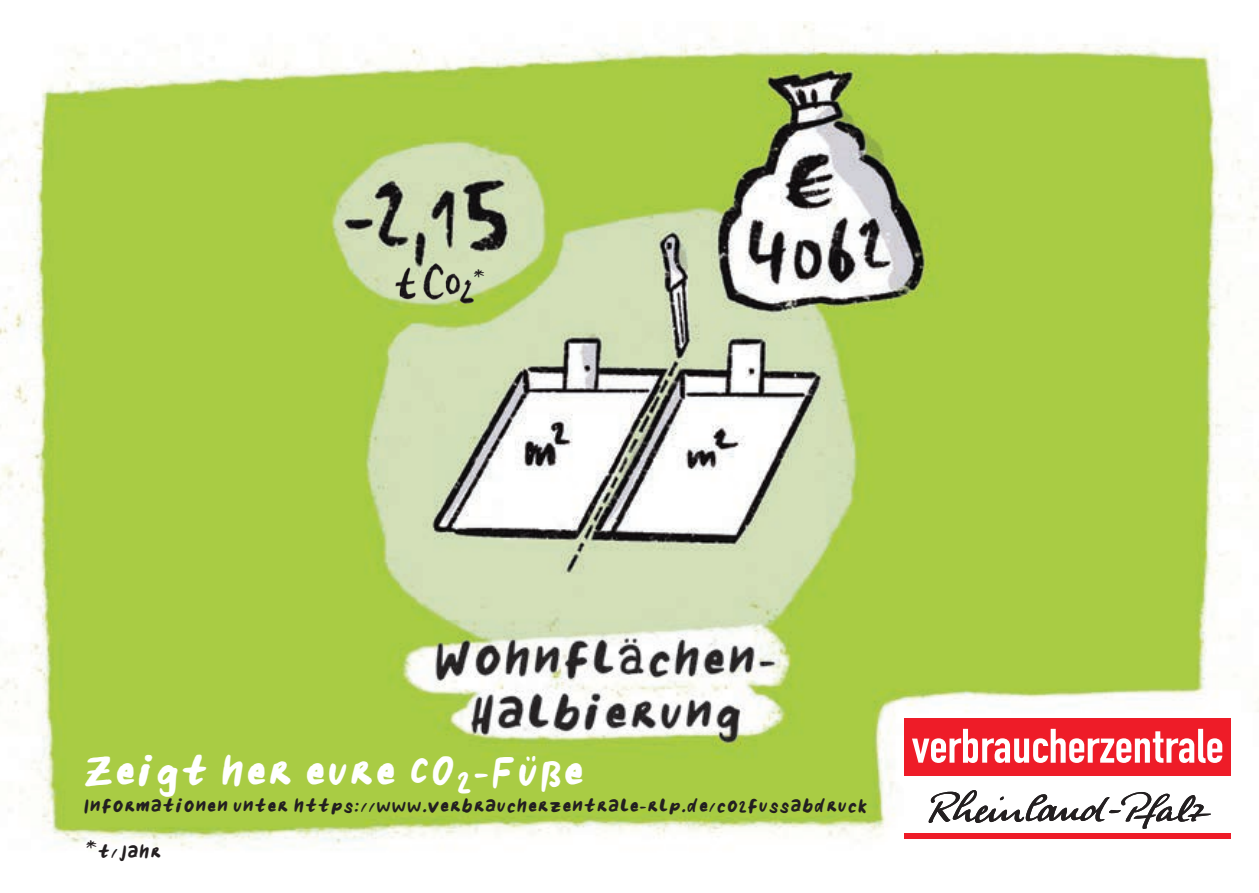
<style>
.page{position:relative;width:1259px;height:893px;background:#fff}
.page>*{position:absolute;margin:0;border:0;box-sizing:border-box;transform-origin:0 0}
.t1{font:47.1px "Mister Maikel New";color:#fff}
.t2{font:21px "Mister Maikel New";color:#231f20}
.t3{font:700 21px "Bradley Hand ITCTT";color:#231f20}
</style>
<div class="page">
<img style="left:0;top:21px;width:1259px;height:829px">
<div style="left:904px;top:719px;width:326px;height:57px;background:#ee1c28"></div>
<svg style="left:912px;top:729px;width:310px;height:34px"></svg>
<div style="left:904px;top:776px;width:326px;height:58px;background:#fff"></div>
<div style="left:904px;top:834px;width:326px;height:5px;background:#ee1c28"></div>
<svg style="left:928px;top:790px;width:283px;height:39px"></svg>
<img style="left:372px;top:251px;width:102px;height:64px">
<p class="t3" style="left:473px;top:261px;width:13px">*</p>
<h1 class="t1" style="left:82px;top:753px;width:504px">Zeigt her eure CO<sub>2</sub>-Füße</h1>
<p class="t2" style="left:83px;top:797px;width:786px">Informationen unter https://www.verbraucherzentrale-rlp.de/co2fussabdruck</p>
<p class="t2" style="left:86px;top:843px;width:77px"><sup>*</sup>t/Jahr</p>
</div>
